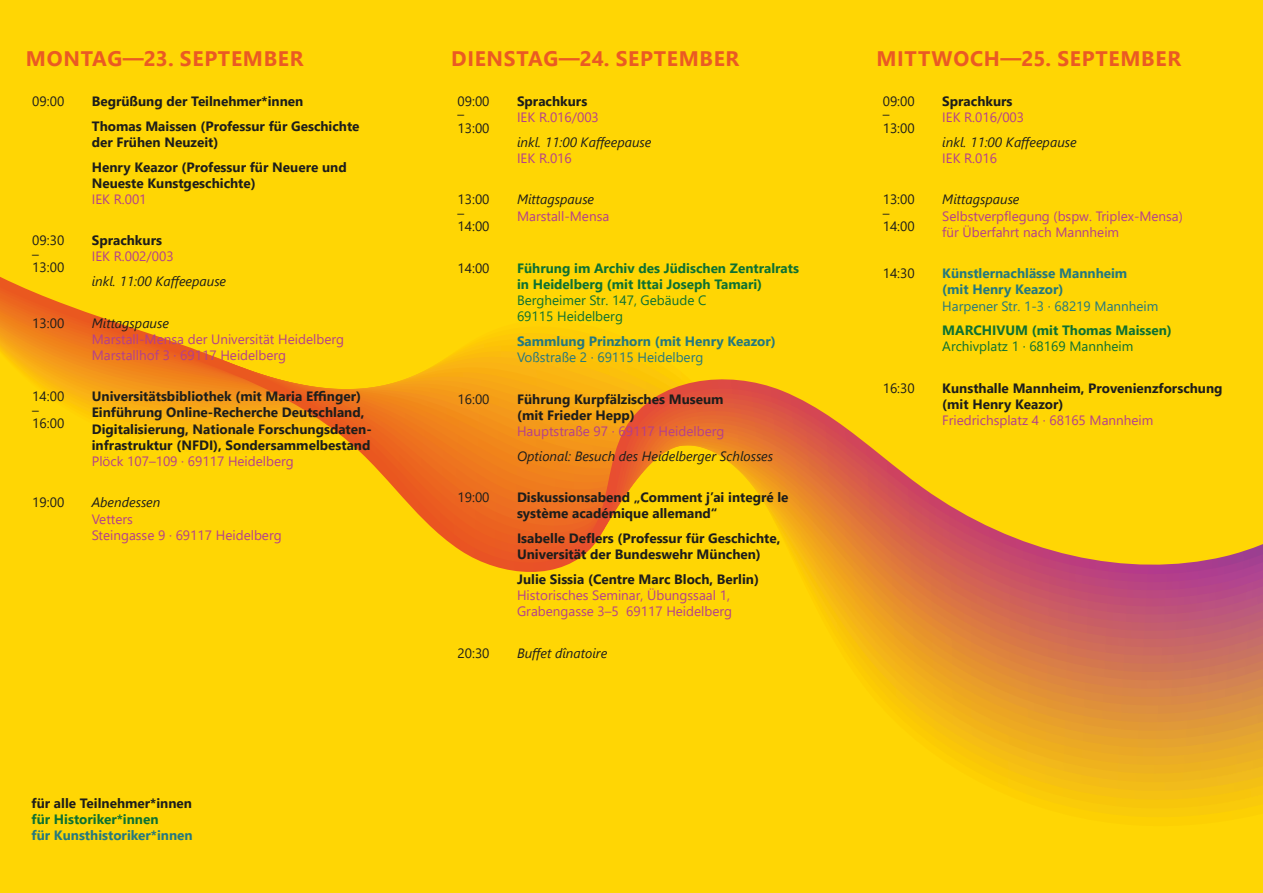
<style>
.page{position:relative;width:1263px;height:893px;background:#ffd604}
.page>*{position:absolute;margin:0;border:0;box-sizing:border-box;transform-origin:0 0}
.t1{font:700 21px "Segoe UI";letter-spacing:.035em;color:#ea5a23}
.t2{font:700 13.5px/16.2px "Segoe UI";color:#1d1d1b}
.t3{font:13.5px/16.2px "Segoe UI";color:#b33f8d}
.t4{font:italic 13.5px "Segoe UI";color:#1d1d1b}
.t5{font:700 13.5px/16.2px "Segoe UI";color:#0d7132}
.t6{font:13.5px/13.5px "Segoe UI";color:#1d1d1b}
.t7{font:700 13.5px/16.2px "Segoe UI";color:#24787f}
.t8{font:13.5px/16.2px "Segoe UI";color:#0d7132}
.t9{font:13.5px "Segoe UI";color:#24787f}
</style>
<div class="page">
<svg style="left:980px;top:773px;width:283px;height:9px"></svg>
<svg style="left:951px;top:756px;width:312px;height:9px;background:#efb51b"></svg>
<svg style="left:926px;top:739px;width:337px;height:9px;background:#ecae21"></svg>
<svg style="left:906px;top:722px;width:357px;height:9px;background:#e8a628"></svg>
<svg style="left:897px;top:714px;width:366px;height:8px;background:#e7a22b"></svg>
<svg style="left:888px;top:705px;width:375px;height:9px;background:#e59e2e"></svg>
<svg style="left:881px;top:697px;width:382px;height:8px;background:#e49a31"></svg>
<svg style="left:874px;top:689px;width:389px;height:8px;background:#e29735"></svg>
<svg style="left:866px;top:680px;width:397px;height:9px;background:#e19338"></svg>
<svg style="left:860px;top:672px;width:403px;height:8px;background:#df8f3b"></svg>
<svg style="left:850px;top:657px;width:413px;height:8px;background:#db8740"></svg>
<svg style="left:844px;top:649px;width:419px;height:8px;background:#da8443"></svg>
<svg style="left:839px;top:641px;width:424px;height:8px;background:#d88046"></svg>
<svg style="left:835px;top:634px;width:428px;height:7px;background:#d77c49"></svg>
<svg style="left:830px;top:626px;width:433px;height:8px;background:#d5794c"></svg>
<svg style="left:826px;top:618px;width:437px;height:8px;background:#d4754f"></svg>
<svg style="left:821px;top:610px;width:442px;height:8px;background:#d27252"></svg>
<svg style="left:818px;top:603px;width:445px;height:7px;background:#d16e55"></svg>
<svg style="left:816px;top:595px;width:447px;height:8px;background:#cf6959"></svg>
<svg style="left:811px;top:587px;width:452px;height:8px;background:#ce665b"></svg>
<svg style="left:0;top:277px;width:1263px;height:306px"></svg>
<h1 class="t1" style="left:26px;top:39px;width:279px">MONTAG—23. SEPTEMBER</h1>
<p class="t6" style="left:32px;top:93px;width:34px">09:00</p>
<p class="t2" style="left:92px;top:88px;width:269px;line-height:24.8px">Begrüßung der Teilnehmer*innen<br>Thomas Maissen (Professur für Geschichte</p>
<p class="t2" style="left:92px;top:129px;width:256px;line-height:24.8px">der Frühen Neuzeit)<br>Henry Keazor (Professur für Neuere und</p>
<p class="t2" style="left:92px;top:174px;width:165px">Neueste Kunstgeschichte)</p>
<p class="t3" style="left:92px;top:190px;width:56px">IEK R.001</p>
<p class="t6" style="left:32px;top:233px;width:34px">09:30 –<br>13:00</p>
<p class="t2" style="left:92px;top:231px;width:72px">Sprachkurs</p>
<p class="t3" style="left:92px;top:247px;width:83px">IEK R.002/003</p>
<p class="t4" style="left:92px;top:269px;width:136px">inkl. 11:00 Kaffeepause</p>
<p class="t6" style="left:32px;top:315px;width:34px">13:00</p>
<p class="t4" style="left:92px;top:310px;width:79px">Mittagspause</p>
<p class="t3" style="left:92px;top:330px;width:254px">Marstall-Mensa der Universität Heidelberg<br>Marstallhof 3 · 69117 Heidelberg</p>
<p class="t6" style="left:32px;top:388px;width:34px">14:00 –<br>16:00</p>
<p class="t2" style="left:92px;top:387px;width:281px">Universitätsbibliothek (mit Maria Effinger)<br>Einführung Online-Recherche Deutschland, Digitalisierung, Nationale Forschungsdaten&shy;infrastruktur (NFDI), Sondersammelbestand</p>
<p class="t3" style="left:92px;top:452px;width:204px">Plöck 107–109 · 69117 Heidelberg</p>
<p class="t6" style="left:32px;top:495px;width:34px">19:00</p>
<p class="t4" style="left:92px;top:490px;width:70px">Abendessen</p>
<p class="t3" style="left:92px;top:509px;width:191px">Vetters<br>Steingasse 9 · 69117 Heidelberg</p>
<p class="t2" style="left:32px;top:794px;width:162px">für alle Teilnehmer*innen</p>
<p class="t5" style="left:32px;top:810px;width:129px">für Historiker*innen</p>
<p class="t7" style="left:32px;top:826px;width:163px">für Kunsthistoriker*innen</p>
<h1 class="t1" style="left:451px;top:39px;width:290px">DIENSTAG—24. SEPTEMBER</h1>
<p class="t6" style="left:457px;top:93px;width:34px">09:00 –<br>13:00</p>
<p class="t2" style="left:517px;top:92px;width:72px">Sprachkurs</p>
<p class="t3" style="left:517px;top:108px;width:83px">IEK R.016/003</p>
<p class="t4" style="left:517px;top:129px;width:136px">inkl. 11:00 Kaffeepause</p>
<p class="t3" style="left:517px;top:149px;width:56px">IEK R.016</p>
<p class="t6" style="left:457px;top:192px;width:34px">13:00 –<br>14:00</p>
<p class="t4" style="left:517px;top:187px;width:79px">Mittagspause</p>
<p class="t3" style="left:517px;top:206px;width:94px">Marstall-Mensa</p>
<p class="t6" style="left:457px;top:260px;width:34px">14:00</p>
<p class="t5" style="left:517px;top:259px;width:284px">Führung im Archiv des Jüdischen Zentralrats in Heidelberg (mit Ittai Joseph Tamari)</p>
<p class="t8" style="left:517px;top:291px;width:191px">Bergheimer Str. 147, Gebäude C<br>69115 Heidelberg</p>
<p class="t7" style="left:517px;top:332px;width:260px">Sammlung Prinzhorn (mit Henry Keazor)</p>
<p class="t9" style="left:517px;top:345px;width:188px">Voßstraße 2 · 69115 Heidelberg</p>
<p class="t6" style="left:457px;top:391px;width:34px">16:00</p>
<p class="t2" style="left:517px;top:390px;width:208px">Führung Kurpfälzisches Museum (mit Frieder Hepp)</p>
<p class="t3" style="left:517px;top:422px;width:209px">Hauptstraße 97 · 69117 Heidelberg</p>
<p class="t4" style="left:517px;top:443px;width:258px">Optional: Besuch des Heidelberger Schlosses</p>
<p class="t6" style="left:457px;top:489px;width:34px">19:00</p>
<p class="t2" style="left:517px;top:488px;width:273px">Diskussionsabend „Comment j’ai integré le système académique allemand“</p>
<p class="t2" style="left:517px;top:529px;width:265px">Isabelle Deflers (Professur für Geschichte,<br>Universität der Bundeswehr München)</p>
<p class="t2" style="left:517px;top:570px;width:244px">Julie Sissia (Centre Marc Bloch, Berlin)</p>
<p class="t3" style="left:517px;top:586px;width:217px">Historisches Seminar, Übungssaal 1,<br>Grabengasse 3–5 69117 Heidelberg</p>
<p class="t6" style="left:457px;top:645px;width:34px">20:30</p>
<p class="t4" style="left:517px;top:640px;width:92px">Buffet dînatoire</p>
<h1 class="t1" style="left:876px;top:39px;width:306px">MITTWOCH—25. SEPTEMBER</h1>
<p class="t6" style="left:883px;top:93px;width:34px">09:00 –<br>13:00</p>
<p class="t2" style="left:942px;top:92px;width:72px">Sprachkurs</p>
<p class="t3" style="left:942px;top:108px;width:83px">IEK R.016/003</p>
<p class="t4" style="left:942px;top:129px;width:136px">inkl. 11:00 Kaffeepause</p>
<p class="t3" style="left:942px;top:149px;width:56px">IEK R.016</p>
<p class="t6" style="left:883px;top:192px;width:34px">13:00 –<br>14:00</p>
<p class="t4" style="left:942px;top:187px;width:79px">Mittagspause</p>
<p class="t3" style="left:942px;top:206px;width:242px">Selbstverpflegung (bspw. Triplex-Mensa) für Überfahrt nach Mannheim</p>
<p class="t6" style="left:883px;top:265px;width:34px">14:30</p>
<p class="t7" style="left:942px;top:264px;width:187px">Künstlernachlässe Mannheim (mit Henry Keazor)</p>
<p class="t9" style="left:942px;top:293px;width:218px">Harpener Str. 1-3 · 68219 Mannheim</p>
<p class="t5" style="left:942px;top:321px;width:231px">MARCHIVUM (mit Thomas Maissen)</p>
<p class="t8" style="left:942px;top:337px;width:193px">Archivplatz 1 · 68169 Mannheim</p>
<p class="t6" style="left:883px;top:380px;width:34px">16:30</p>
<p class="t2" style="left:942px;top:379px;width:282px">Kunsthalle Mannheim, Provenienzforschung (mit Henry Keazor)</p>
<p class="t3" style="left:942px;top:411px;width:213px">Friedrichsplatz 4 · 68165 Mannheim</p>
</div>
